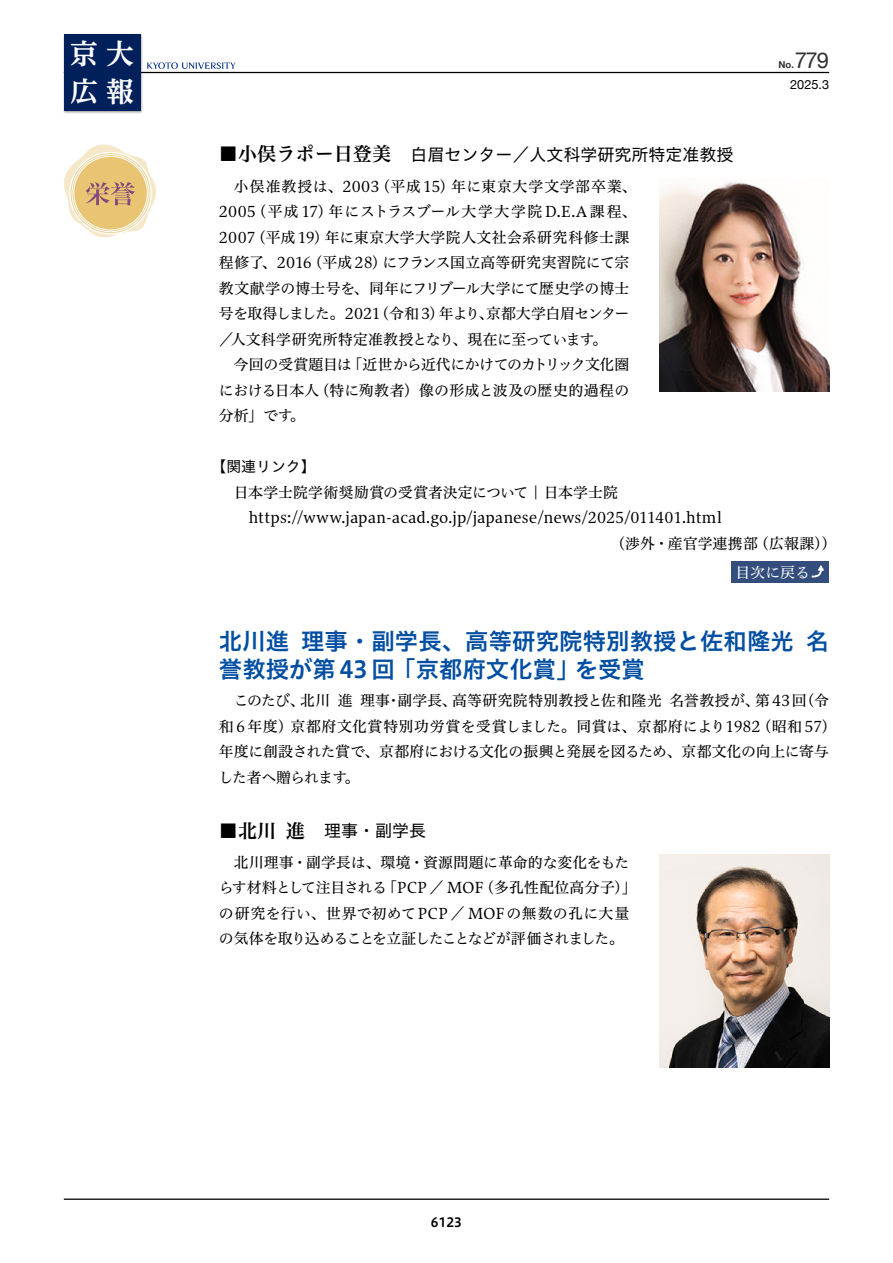
<style>
.page{position:relative;width:893px;height:1263px;background:#fff}
.page>*{position:absolute;margin:0;border:0;box-sizing:border-box;transform-origin:0 0}
.t1{font:700 27.75px/38.2px "UD Reimin Pro";color:#fff}
.t2{font:23.4px/27.6px "Hiragino UD Sans Std W6";letter-spacing:.005em;color:#004ea2}
.t3{font:22.05px "Helvetica Neue";color:#333}
.t4{font:16.95px "Hiragino UD Sans Std W4";color:#000}
.t5{font:14.85px/25.5px "Hiragino UD Serif Std N W4";letter-spacing:.005em;color:#000}
.t6{font:14.85px "Hiragino UD Sans Std N W4";color:#000}
.t7{font:14.85px "Hiragino UD Serif Std N W4";color:#fff}
.t8{font:12.75px "Helvetica Neue";color:#000}
.t9{font:12.75px "Hiragino UD Sans Std W6";color:#000}
.t10{font:700 9.6px "Helvetica Neue";color:#333}
.s1{font-family:"Hiragino UD Serif Std N W6";font-size:19.2px}
.s2{font-family:"Shin Go Pr 6 N";font-weight:900}
</style>
<div class="page">
<hr style="left:64px;top:1198px;width:765px;height:2px;background:#000">
<hr style="left:64px;top:72px;width:765px;height:1px;background:#000">
<svg style="left:64px;top:144px;width:92px;height:94px"></svg>
<div style="left:63px;top:33px;width:80px;height:81px;background:#000;opacity:.4"></div>
<div style="left:64px;top:34px;width:76px;height:77px;background:#00205b"></div>
<svg style="left:147px;top:62px;width:89px;height:7px"></svg>
<div style="left:731px;top:561px;width:98px;height:22px;background:#334d7c"></div>
<img style="left:659px;top:181px;width:170px;height:210px">
<img style="left:659px;top:855px;width:170px;height:212px">
<h1 class="t1" style="left:70px;top:34px;width:65px">京大広報</h1>
<p class="t10" style="left:778px;top:57px;width:17px">No.</p>
<h3 class="t3" style="left:795px;top:45px;width:36px">779</h3>
<p class="t8" style="left:790px;top:75px;width:41px">2025.3</p>
<p class="t4" style="left:219px;top:141px;width:516px"><span class="s1">■小俣ラポー日登美　</span>白眉センター／人文科学研究所特定准教授</p>
<p class="t5" style="left:219px;top:173px;width:419px;text-indent:15px">小俣准教授は、2003（平成15）年に東京大学文学部卒業、2005（平成 17）年にストラスブール大学大学院 D.E.A 課程、2007（平成19）年に東京大学大学院人文社会系研究科修士課程修了、2016（平成 28）にフランス国立高等研究実習院にて宗教文献学の博士号を、同年にフリブール大学にて歴史学の博士号を取得しました。2021（令和 3）年より、京都大学白眉センター／人文科学研究所特定准教授となり、現在に至っています。</p>
<p class="t5" style="left:219px;top:351px;width:412px;text-align:justify;text-indent:15px">今回の受賞題目は「近世から近代にかけてのカトリック文化圏における日本人（特に殉教者）像の形成と波及の歴史的過程の分析」です。</p>
<p class="t6" style="left:212px;top:455px;width:106px">【関連リンク】</p>
<p class="t5" style="left:234px;top:479px;width:386px">日本学士院学術奨励賞の受賞者決定について | 日本学士院</p>
<p class="t5" style="left:234px;top:504px;width:489px">　https://www.japan-acad.go.jp/japanese/news/2025/011401.html</p>
<p class="t5" style="left:610px;top:530px;width:228px">（渉外・産官学連携部（広報課））</p>
<p class="t7" style="left:736px;top:561px;width:91px">目次に戻る<span class="s2">⤴</span></p>
<h2 class="t2" style="left:219px;top:626px;width:612px">北川進 理事・副学長、高等研究院特別教授と佐和隆光 名誉教授が第 43回「京都府文化賞」を受賞</h2>
<p class="t5" style="left:219px;top:687px;width:619px;text-indent:15px">このたび、北川 進 理事・副学長、高等研究院特別教授と佐和隆光 名誉教授が、第 43回（令和 6 年度）京都府文化賞特別功労賞を受賞しました。同賞は、京都府により1982（昭和 57）年度に創設された賞で、京都府における文化の振興と発展を図るため、京都文化の向上に寄与した者へ贈られます。</p>
<p class="t4" style="left:219px;top:817px;width:209px"><span class="s1">■北川 進　</span>理事・副学長</p>
<p class="t5" style="left:219px;top:849px;width:419px;text-indent:15px">北川理事・副学長は、環境・資源問題に革命的な変化をもたらす材料として注目される「PCP／ MOF（多孔性配位高分子）」の研究を行い、世界で初めてPCP／ MOFの無数の孔に大量の気体を取り込めることを立証したことなどが評価されました。</p>
<p class="t9" style="left:431px;top:1213px;width:33px">6123</p>
</div>
